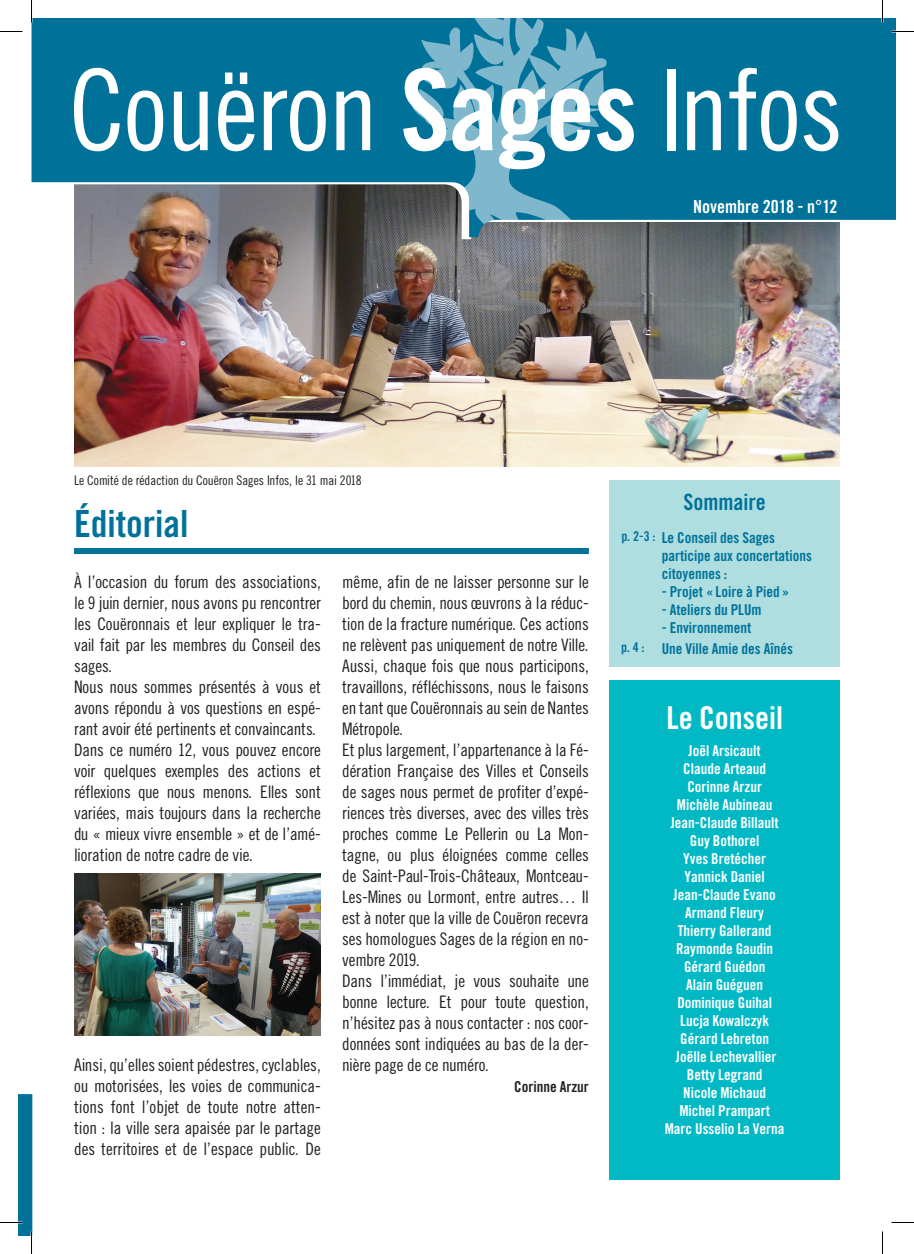
<style>
.page{position:relative;width:914px;height:1254px;background:#fff}
.page>*{position:absolute;margin:0;border:0;box-sizing:border-box;transform-origin:0 0}
.t1{font:112.5px "Traditionell Sans";letter-spacing:-.015em;color:#fff}
.titre{font:700 37.5px "Traditionell Sans";color:#00729a}
.t2{font:700 31.5px "Traditionell Sans";color:#fff}
.t3{font:700 22.5px "Traditionell Sans";color:#00729a}
.t4{font:700 18px "Traditionell Sans";color:#fff}
.Texte_courant{font:17.25px/21px "Traditionell Sans";letter-spacing:-.005em;color:#231f20;text-align:justify}
.t5{font:700 15px "Traditionell Sans";color:#fff}
.t6{font:700 15px/18px "Traditionell Sans";color:#00729a}
.Signature{font:700 15px "Traditionell Sans";color:#231f20}
.t7{font:700 13.5px "Traditionell Sans";color:#00729a}
.Texte_courant-2{font:13.2px "Traditionell Sans";color:#231f20}
.s1{font-weight:700}
</style>
<div class="page">
<img style="left:74px;top:239px;width:765px;height:227px">
<div style="left:74px;top:548px;width:515px;height:6px;background:#00729a"></div>
<svg style="left:32px;top:19px;width:863px;height:218px;background:#177596"></svg>
<svg style="left:386px;top:19px;width:223px;height:217px;background:#337d97"></svg>
<svg style="left:418px;top:19px;width:191px;height:129px;background:#4b9bb7"></svg>
<div style="left:609px;top:680px;width:230px;height:500px;background:#00b9c5"></div>
<div style="left:609px;top:480px;width:230px;height:187px;background:#aededf"></div>
<img style="left:74px;top:873px;width:247px;height:162px">
<hr style="left:881px;top:0;width:2px;height:23px;background:#fff">
<svg style="left:0;top:31px;width:22px;height:1px"></svg>
<svg style="left:891px;top:31px;width:22px;height:1px"></svg>
<svg style="left:891px;top:1222px;width:22px;height:1px"></svg>
<svg style="left:31px;top:0;width:1px;height:23px"></svg>
<svg style="left:0;top:1094px;width:32px;height:160px"></svg>
<svg style="left:882px;top:0;width:1px;height:23px"></svg>
<svg style="left:882px;top:1231px;width:1px;height:23px"></svg>
<p class="t1" style="left:69px;top:43px;width:775px">Couëron <span class="s1">Sages</span> Infos</p>
<p class="t4" style="left:693px;top:196px;width:146px">Novembre 2018 - n°12</p>
<p class="Texte_courant-2" style="left:74px;top:472px;width:289px">Le Comité de rédaction du Couëron Sages Infos, le 31 mai 2018</p>
<p class="titre" style="left:74px;top:501px;width:116px">Éditorial</p>
<p class="Texte_courant" style="left:74px;top:571px;width:248px">À l’occasion du forum des associations, le 9 juin dernier, nous avons pu rencontrer les Couëronnais et leur expliquer le tra&shy;vail fait par les membres du Conseil des sages.</p>
<p class="Texte_courant" style="left:74px;top:676px;width:248px">Nous nous sommes présentés à vous et avons répondu à vos questions en espé&shy;rant avoir été pertinents et convaincants.</p>
<p class="Texte_courant" style="left:74px;top:739px;width:248px">Dans ce numéro 12, vous pouvez encore voir quelques exemples des actions et réflexions que nous menons. Elles sont variées, mais toujours dans la recherche du « mieux vivre ensemble » et de l’amé&shy;lioration de notre cadre de vie.</p>
<p class="Texte_courant" style="left:74px;top:1054px;width:248px">Ainsi, qu’elles soient pédestres, cyclables, ou motorisées, les voies de communica&shy;tions font l’objet de toute notre atten&shy;tion : la ville sera apaisée par le partage des territoires et de l’espace public. De</p>
<p class="Texte_courant" style="left:342px;top:571px;width:248px">même, afin de ne laisser personne sur le bord du chemin, nous œuvrons à la réduc&shy;tion de la fracture numérique. Ces actions ne relèvent pas uniquement de notre Ville.<br>Aussi, chaque fois que nous participons, travaillons, réfléchissons, nous le faisons en tant que Couëronnais au sein de Nantes Métropole.</p>
<p class="Texte_courant" style="left:342px;top:739px;width:248px">Et plus largement, l’appartenance à la Fé&shy;dération Française des Villes et Conseils de sages nous permet de profiter d’expé&shy;riences très diverses, avec des villes très proches comme Le Pellerin ou La Mon&shy;tagne, ou plus éloignées comme celles de Saint-Paul-Trois-Châteaux, Montceau-Les-Mines ou Lormont, entre autres… Il est à noter que la ville de Couëron recevra ses homologues Sages de la région en no&shy;vembre 2019.</p>
<p class="Texte_courant" style="left:342px;top:970px;width:248px">Dans l’immédiat, je vous souhaite une bonne lecture. Et pour toute question, n’hésitez pas à nous contacter : nos coor&shy;données sont indiquées au bas de la der&shy;nière page de ce numéro.</p>
<p class="Signature" style="left:514px;top:1077px;width:76px">Corinne Arzur</p>
<p class="t3" style="left:683px;top:489px;width:84px">Sommaire</p>
<p class="t7" style="left:621px;top:528px;width:35px">p. 2-3 :</p>
<p class="t6" style="left:661px;top:528px;width:152px">Le Conseil des Sages participe aux concertations citoyennes :</p>
<p class="t6" style="left:661px;top:582px;width:129px">- Projet « Loire à Pied»</p>
<p class="t6" style="left:661px;top:600px;width:101px">- Ateliers du PLUm</p>
<p class="t6" style="left:661px;top:618px;width:91px">- Environnement</p>
<p class="t7" style="left:621px;top:639px;width:25px">p. 4:</p>
<p class="t6" style="left:661px;top:639px;width:133px">Une Ville Amie des Aînés</p>
<p class="t2" style="left:666px;top:698px;width:118px">Le Conseil</p>
<p class="t5" style="left:688px;top:741px;width:74px">Joël Arsicault</p>
<p class="t5" style="left:683px;top:759px;width:84px">Claude Arteaud</p>
<p class="t5" style="left:687px;top:777px;width:76px">Corinne Arzur</p>
<p class="t5" style="left:677px;top:795px;width:97px">Michèle Aubineau</p>
<p class="t5" style="left:670px;top:813px;width:109px">Jean-Claude Billault</p>
<p class="t5" style="left:689px;top:831px;width:71px">Guy Bothorel</p>
<p class="t5" style="left:683px;top:849px;width:84px">Yves Bretécher</p>
<p class="t5" style="left:684px;top:867px;width:82px">Yannick Daniel</p>
<p class="t5" style="left:673px;top:885px;width:104px">Jean-Claude Evano</p>
<p class="t5" style="left:685px;top:903px;width:80px">Armand Fleury</p>
<p class="t5" style="left:677px;top:921px;width:95px">Thierry Gallerand</p>
<p class="t5" style="left:676px;top:939px;width:99px">Raymonde Gaudin</p>
<p class="t5" style="left:684px;top:957px;width:83px">Gérard Guédon</p>
<p class="t5" style="left:686px;top:975px;width:79px">Alain Guéguen</p>
<p class="t5" style="left:677px;top:993px;width:96px">Dominique Guihal</p>
<p class="t5" style="left:680px;top:1011px;width:90px">Lucja Kowalczyk</p>
<p class="t5" style="left:680px;top:1029px;width:90px">Gérard Lebreton</p>
<p class="t5" style="left:676px;top:1047px;width:102px">Joëlle Lechevallier</p>
<p class="t5" style="left:687px;top:1065px;width:77px">Betty Legrand</p>
<p class="t5" style="left:683px;top:1083px;width:84px">Nicole Michaud</p>
<p class="t5" style="left:679px;top:1101px;width:92px">Michel Prampart</p>
<p class="t5" style="left:664px;top:1119px;width:121px">Marc Usselio La Verna</p>
</div>
